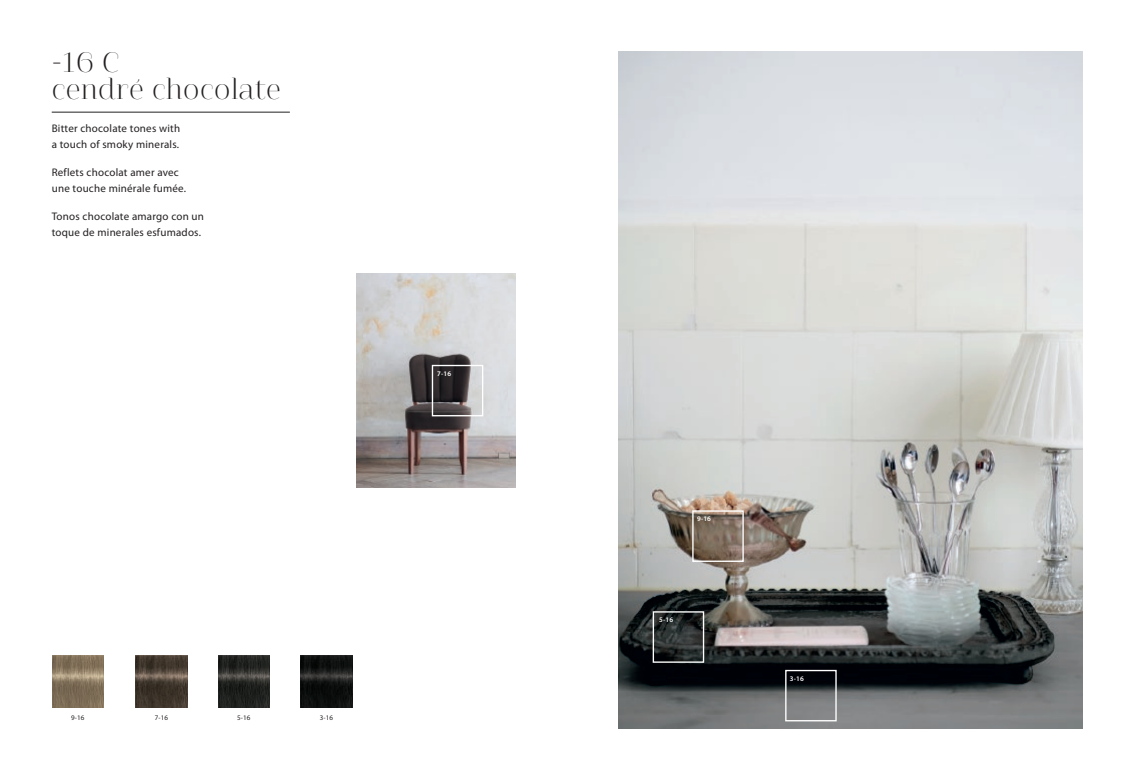
<style>
.page{position:relative;width:1134px;height:780px;background:#fff}
.page>*{position:absolute;margin:0;border:0;box-sizing:border-box;transform-origin:0 0}
.t1{font:27px/27px "Guadalupe Essential";color:#231f20}
.t2{font:11px/16px "Myriad Pro";letter-spacing:.02em;color:#231f20}
.t3{font:7px "Myriad Pro";letter-spacing:.02em;color:#231f20}
.t4{font:600 7px "Myriad Pro";letter-spacing:.02em;color:#fff}
</style>
<div class="page">
<img style="left:52px;top:655px;width:52px;height:52px">
<img style="left:136px;top:655px;width:51px;height:52px">
<img style="left:218px;top:655px;width:52px;height:52px">
<img style="left:301px;top:655px;width:51px;height:52px">
<img style="left:357px;top:273px;width:158px;height:214px">
<div style="left:432px;top:365px;width:51px;height:51px;border:1px solid #fff"></div>
<img style="left:618px;top:52px;width:464px;height:676px">
<div style="left:692px;top:510px;width:52px;height:52px;border:1px solid #fff"></div>
<div style="left:785px;top:669px;width:52px;height:52px;border:1px solid #fff"></div>
<div style="left:653px;top:611px;width:51px;height:51px;border:1px solid #fff"></div>
<hr style="left:52px;top:112px;width:238px;height:1px;background:#231f20">
<h1 class="t1" style="left:52px;top:49px;width:231px">-16 C<br>cendré chocolate</h1>
<p class="t2" style="left:52px;top:120px;width:130px">Bitter chocolate tones with a touch of smoky minerals.</p>
<p class="t2" style="left:52px;top:164px;width:136px">Reflets chocolat amer avec une touche minérale fumée.</p>
<p class="t2" style="left:52px;top:208px;width:154px">Tonos chocolate amargo con un toque de minerales esfumados.</p>
<p class="t4" style="left:437px;top:370px;width:15px">7-16</p>
<p class="t3" style="left:71px;top:713px;width:15px">9-16</p>
<p class="t3" style="left:155px;top:713px;width:15px">7-16</p>
<p class="t3" style="left:237px;top:713px;width:15px">5-16</p>
<p class="t3" style="left:320px;top:713px;width:15px">3-16</p>
<p class="t4" style="left:697px;top:515px;width:15px">9-16</p>
<p class="t4" style="left:659px;top:616px;width:15px">5-16</p>
<p class="t4" style="left:790px;top:674px;width:15px">3-16</p>
</div>
